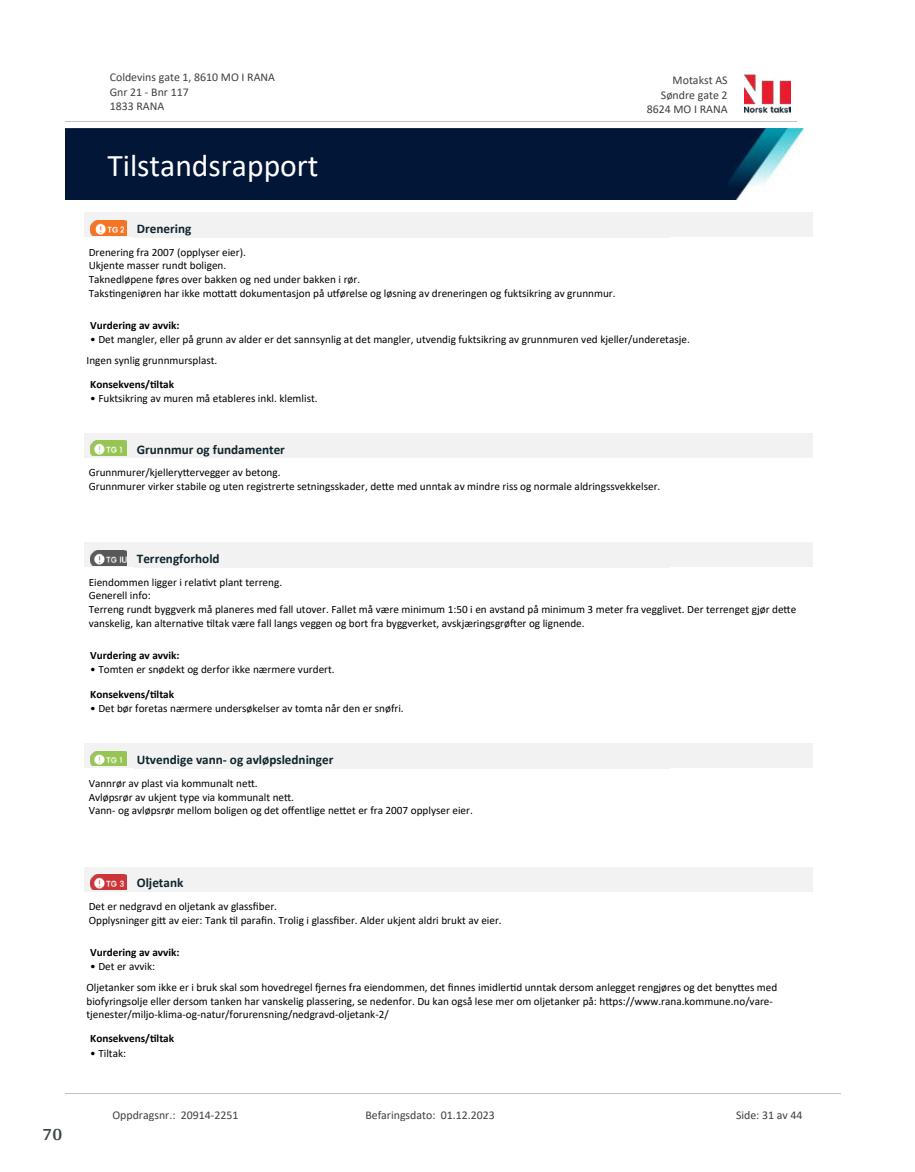
<style>
.page{position:relative;width:915px;height:1172px;background:#fff}
.page>*{position:absolute;margin:0;border:0;box-sizing:border-box;transform-origin:0 0}
.t1{font:31.65px "Calibri";color:#fff}
.t2{font:700 18px "Arya";color:#414749}
.t3{font:700 13.2px "Calibri";color:#0f252c}
.t4{font:11.85px/14.5px "Calibri";color:#404040}
.t5{font:11.25px/13.6px "Calibri";color:#000}
.t6{font:700 11.25px "Calibri";color:#000}
</style>
<div class="page">
<div style="left:84px;top:212px;width:728px;height:25px;background:#f2f2f2"></div>
<svg style="left:94px;top:220px;width:32px;height:1px"></svg>
<img style="left:91px;top:221px;width:35px;height:14px">
<div style="left:84px;top:433px;width:728px;height:25px;background:#f2f2f2"></div>
<img style="left:91px;top:441px;width:35px;height:15px">
<div style="left:84px;top:542px;width:728px;height:25px;background:#f2f2f2"></div>
<img style="left:91px;top:550px;width:35px;height:15px">
<div style="left:84px;top:743px;width:728px;height:25px;background:#f2f2f2"></div>
<img style="left:91px;top:751px;width:35px;height:15px">
<div style="left:84px;top:866px;width:728px;height:25px;background:#f2f2f2"></div>
<img style="left:91px;top:874px;width:35px;height:15px">
<img style="left:744px;top:74px;width:46px;height:40px">
<hr style="left:65px;top:121px;width:731px;height:1px;background:#c0c0c0">
<img style="left:65px;top:129px;width:738px;height:71px">
<hr style="left:65px;top:1093px;width:775px;height:1px;background:#c0c0c0">
<h2 class="t2" style="left:43px;top:1123px;width:21px">70</h2>
<p class="t4" style="left:110px;top:70px;width:167px">Coldevins gate 1, 8610 MO I RANA<br>Gnr 21 - Bnr 117<br>1833 RANA</p>
<p class="t4" style="left:672px;top:73px;width:56px">Motakst AS</p>
<p class="t4" style="left:660px;top:87px;width:68px">Søndre gate 2</p>
<p class="t4" style="left:646px;top:102px;width:82px">8624 MO I RANA</p>
<h1 class="t1" style="left:107px;top:143px;width:213px">Tilstandsrapport</h1>
<p class="t3" style="left:137px;top:219px;width:56px">Drenering</p>
<p class="t5" style="left:89px;top:245px;width:528px">Drenering fra 2007 (opplyser eier).<br>Ukjente masser rundt boligen.<br>Taknedløpene føres over bakken og ned under bakken i rør.<br>Taks琀椀ngeniøren har ikke mo琀琀a琀琀 dokumentasjon på u琀昀ørelse og løsning av dreneringen og fuktsikring av grunnmur.</p>
<p class="t6" style="left:90px;top:317px;width:91px">Vurdering av avvik:</p>
<p class="t5" style="left:86px;top:329px;width:604px;line-height:20.7px;text-indent:4px">• Det mangler, eller på grunn av alder er det sannsynlig at det mangler, utvendig fuktsikring av grunnmuren ved kjeller/underetasje.<br>Ingen synlig grunnmursplast.</p>
<p class="t6" style="left:90px;top:376px;width:85px">Konsekvens/琀椀ltak</p>
<p class="t5" style="left:90px;top:392px;width:229px">• Fuktsikring av muren må etableres inkl. klemlist.</p>
<p class="t3" style="left:137px;top:440px;width:150px">Grunnmur og fundamenter</p>
<p class="t5" style="left:89px;top:465px;width:573px">Grunnmurer/kjellery琀琀ervegger av betong.<br>Grunnmurer virker stabile og uten registrerte setningsskader, de琀琀e med unntak av mindre riss og normale aldringssvekkelser.</p>
<p class="t3" style="left:137px;top:549px;width:84px">Terrengforhold</p>
<p class="t5" style="left:89px;top:575px;width:708px">Eiendommen ligger i rela琀椀vt plant terreng.<br>Generell info:<br>Terreng rundt byggverk må planeres med fall utover. Fallet må være minimum 1:50 i en avstand på minimum 3 meter fra vegglivet. Der terrenget gjør de琀琀e vanskelig, kan alterna琀椀ve 琀椀ltak være fall langs veggen og bort fra byggverket, avskjæringsgrø昀琀er og lignende.</p>
<p class="t6" style="left:90px;top:647px;width:91px">Vurdering av avvik:</p>
<p class="t5" style="left:90px;top:662px;width:246px">• Tomten er snødekt og derfor ikke nærmere vurdert.</p>
<p class="t6" style="left:90px;top:686px;width:85px">Konsekvens/琀椀ltak</p>
<p class="t5" style="left:90px;top:701px;width:315px">• Det bør foretas nærmere undersøkelser av tomta når den er snøfri.</p>
<p class="t3" style="left:137px;top:751px;width:198px">Utvendige vann- og avløpsledninger</p>
<p class="t5" style="left:89px;top:776px;width:385px">Vannrør av plast via kommunalt ne琀琀.<br>Avløpsrør av ukjent type via kommunalt ne琀琀.<br>Vann- og avløpsrør mellom boligen og det o昀昀entlige ne琀琀et er fra 2007 opplyser eier.</p>
<p class="t3" style="left:137px;top:874px;width:48px">Oljetank</p>
<p class="t5" style="left:89px;top:899px;width:414px">Det er nedgravd en oljetank av glass昀椀ber.<br>Opplysninger gi琀琀 av eier: Tank 琀椀l para昀椀n. Trolig i glass昀椀ber. Alder ukjent aldri brukt av eier.</p>
<p class="t6" style="left:90px;top:944px;width:91px">Vurdering av avvik:</p>
<p class="t5" style="left:86px;top:956px;width:692px;line-height:20.7px;text-indent:4px">• Det er avvik:<br>Oljetanker som ikke er i bruk skal som hovedregel 昀樀ernes fra eiendommen, det 昀椀nnes imidler琀椀d unntak dersom anlegget rengjøres og det beny琀琀es med</p>
<p class="t5" style="left:86px;top:994px;width:687px">biofyringsolje eller dersom tanken har vanskelig plassering, se nedenfor. Du kan også lese mer om oljetanker på: h琀琀ps://www.rana.kommune.no/vare&shy;tjenester/miljo-klima-og-natur/forurensning/nedgravd-oljetank-2/</p>
<p class="t6" style="left:90px;top:1031px;width:85px">Konsekvens/琀椀ltak</p>
<p class="t5" style="left:90px;top:1046px;width:37px">• Tiltak:</p>
<p class="t4" style="left:112px;top:1107px;width:127px">Oppdragsnr.: 20914-2251</p>
<p class="t4" style="left:365px;top:1107px;width:131px">Befaringsdato: 01.12.2023</p>
<p class="t4" style="left:735px;top:1107px;width:68px">Side: 31 av 44</p>
</div>
